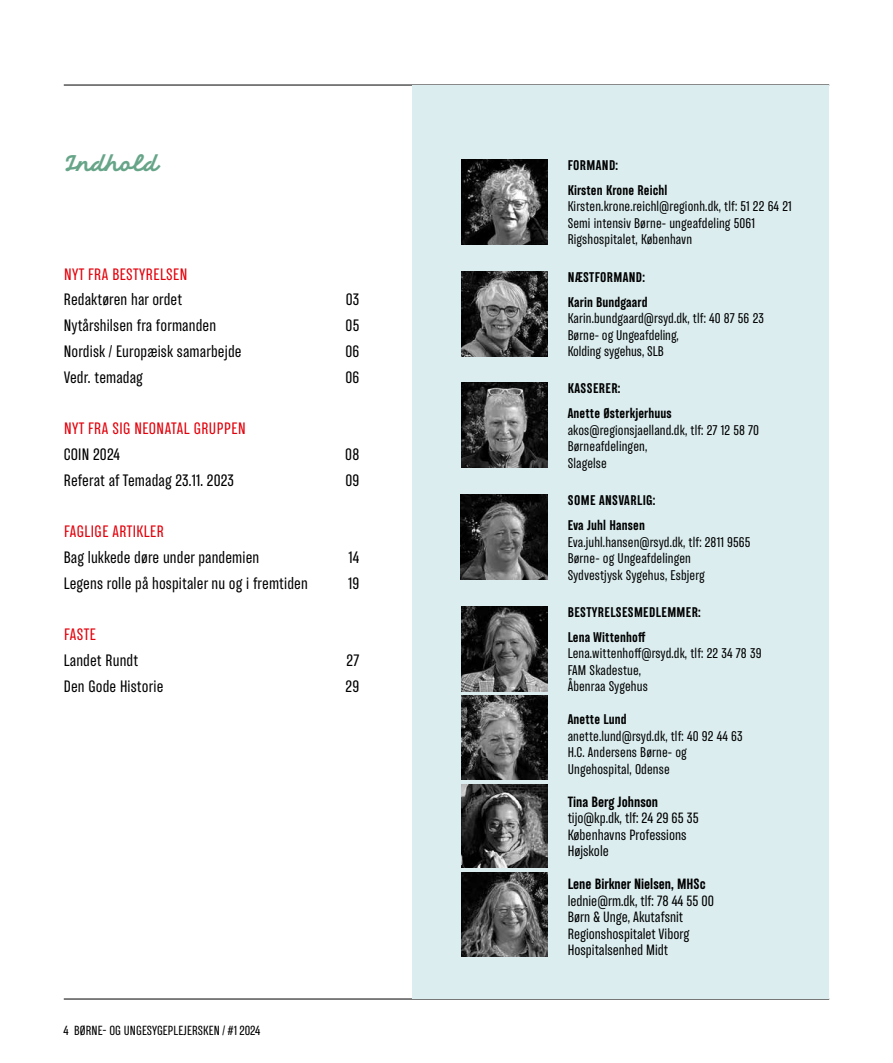
<style>
.page{position:relative;width:893px;height:1063px;background:#fff}
.page>*{position:absolute;margin:0;border:0;box-sizing:border-box;transform-origin:0 0}
.t1{font:700 22.5px "TT Backwards Script";color:#67a589}
.t2{font:15px "TT Backwards Sans";letter-spacing:.01em;color:#000}
.t3{font:15px "TT Backwards Sans";letter-spacing:.03em;color:#e3000b}
.t4{font:13.5px/16.5px "TT Backwards Sans";color:#000}
.t5{font:700 13.5px "TT Backwards Sans";color:#000}
.t6{font:12.75px/16.5px "TT Backwards Sans";letter-spacing:.01em;color:#000}
.t7{font:700 12.75px/25px "TT Backwards Sans";letter-spacing:.01em;color:#000}
.t8{font:12px "TT Backwards Sans";letter-spacing:.01em;color:#000}
</style>
<div class="page">
<hr style="left:64px;top:85px;width:765px;height:1px;background:#000">
<hr style="left:64px;top:999px;width:765px;height:1px;background:#000">
<div style="left:412px;top:85px;width:417px;height:914px;background:#dbedef"></div>
<img style="left:461px;top:159px;width:87px;height:86px">
<img style="left:461px;top:272px;width:87px;height:84px">
<img style="left:461px;top:383px;width:87px;height:84px">
<img style="left:461px;top:494px;width:87px;height:86px">
<img style="left:461px;top:606px;width:87px;height:85px">
<img style="left:461px;top:696px;width:87px;height:84px">
<img style="left:461px;top:784px;width:87px;height:84px">
<img style="left:461px;top:873px;width:87px;height:83px">
<h1 class="t1" style="left:63px;top:150px;width:95px">Indhold</h1>
<p class="t7" style="left:568px;top:153px;width:101px">FORMAND:<br>Kirsten Krone Reichl</p>
<p class="t6" style="left:568px;top:199px;width:226px">Kirsten.krone.reichl@regionh.dk, tlf: 51 22 64 21<br>Semi intensiv Børne- ungeafdeling 5061<br>Rigshospitalet, København</p>
<p class="t7" style="left:568px;top:264px;width:81px">NÆSTFORMAND:<br>Karin Bundgaard</p>
<p class="t6" style="left:568px;top:310px;width:198px">Karin.bundgaard@rsyd.dk, tlf: 40 87 56 23<br>Børne- og Ungeafdeling,<br>Kolding sygehus, SLB</p>
<p class="t7" style="left:568px;top:376px;width:106px">KASSERER:<br>Anette Østerkjerhuus</p>
<p class="t6" style="left:568px;top:422px;width:193px">akos@regionsjaelland.dk, tlf: 27 12 58 70<br>Børneafdelingen,<br>Slagelse</p>
<p class="t7" style="left:568px;top:488px;width:89px">SOME ANSVARLIG:<br>Eva Juhl Hansen</p>
<p class="t6" style="left:568px;top:534px;width:184px">Eva.juhl.hansen@rsyd.dk, tlf: 2811 9565<br>Børne- og Ungeafdelingen<br>Sydvestjysk Sygehus, Esbjerg</p>
<p class="t7" style="left:568px;top:600px;width:135px">BESTYRELSESMEDLEMMER:<br>Lena Wittenhoff</p>
<p class="t6" style="left:568px;top:646px;width:195px">Lena.wittenhoff@rsyd.dk, tlf: 22 34 78 39<br>FAM Skadestue,<br>Åbenraa Sygehus</p>
<p class="t7" style="left:568px;top:707px;width:60px">Anette Lund</p>
<p class="t6" style="left:568px;top:728px;width:176px">anette.lund@rsyd.dk, tlf: 40 92 44 63<br>H.C. Andersens Børne- og<br>Ungehospital, Odense</p>
<p class="t5" style="left:568px;top:793px;width:92px">Tina Berg Johnson</p>
<p class="t4" style="left:568px;top:810px;width:132px">tijo@kp.dk, tlf: 24 29 65 35<br>Københavns Professions<br>Højskole</p>
<p class="t5" style="left:568px;top:875px;width:139px">Lene Birkner Nielsen, MHSc</p>
<p class="t4" style="left:568px;top:893px;width:148px">lednie@rm.dk, tlf: 78 44 55 00<br>Børn &amp; Unge, Akutafsnit<br>Regionshospitalet Viborg<br>Hospitalsenhed Midt</p>
<p class="t3" style="left:64px;top:264px;width:125px">NYT FRA BESTYRELSEN</p>
<p class="t2" style="left:64px;top:290px;width:120px">Redaktøren har ordet</p>
<p class="t2" style="left:346px;top:290px;width:15px">03</p>
<p class="t2" style="left:64px;top:316px;width:154px">Nytårshilsen fra formanden</p>
<p class="t2" style="left:346px;top:316px;width:15px">05</p>
<p class="t2" style="left:64px;top:342px;width:179px">Nordisk / Europæisk samarbejde</p>
<p class="t2" style="left:345px;top:342px;width:15px">06</p>
<p class="t2" style="left:64px;top:367px;width:81px">Vedr. temadag</p>
<p class="t2" style="left:345px;top:367px;width:15px">06</p>
<p class="t3" style="left:64px;top:419px;width:183px">NYT FRA SIG NEONATAL GRUPPEN</p>
<p class="t2" style="left:64px;top:445px;width:58px">COIN 2024</p>
<p class="t2" style="left:345px;top:445px;width:16px">08</p>
<p class="t2" style="left:64px;top:470px;width:172px">Referat af Temadag 23.11. 2023</p>
<p class="t2" style="left:345px;top:470px;width:15px">09</p>
<p class="t3" style="left:64px;top:522px;width:101px">FAGLIGE ARTIKLER</p>
<p class="t2" style="left:64px;top:548px;width:197px">Bag lukkede døre under pandemien</p>
<p class="t2" style="left:348px;top:548px;width:12px">14</p>
<p class="t2" style="left:64px;top:573px;width:246px">Legens rolle på hospitaler nu og i fremtiden</p>
<p class="t2" style="left:348px;top:573px;width:13px">19</p>
<p class="t3" style="left:64px;top:625px;width:33px">FASTE</p>
<p class="t2" style="left:64px;top:651px;width:76px">Landet Rundt</p>
<p class="t2" style="left:347px;top:651px;width:14px">27</p>
<p class="t2" style="left:64px;top:676px;width:101px">Den Gode Historie</p>
<p class="t2" style="left:346px;top:676px;width:15px">29</p>
<p class="t8" style="left:63px;top:1023px;width:199px">4 BØRNE- OG UNGESYGEPLEJERSKEN / #1 2024</p>
</div>
